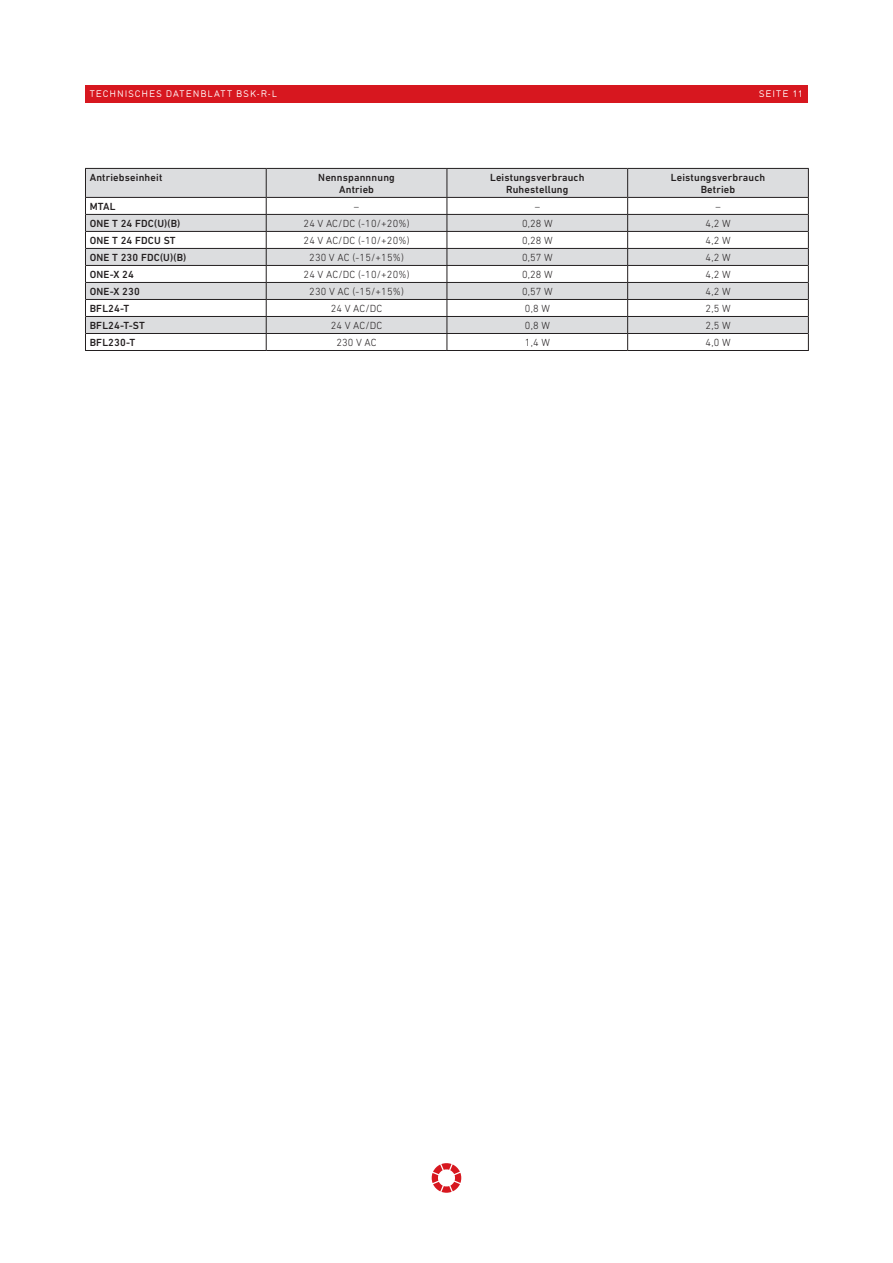
<style>
.page{position:relative;width:893px;height:1263px;background:#fff}
.page>*{position:absolute;margin:0;border:0;box-sizing:border-box;transform-origin:0 0}
.t1{font:500 10.5px/12.6px "DIN Next LT Pro";letter-spacing:.015em;color:#231f20;text-align:center}
.t2{font:300 10.5px "DIN Next LT Pro";letter-spacing:.015em;color:#231f20}
.t3{font:9px "DIN17 SB";letter-spacing:.115em;color:#fff}
</style>
<div class="page">
<div style="left:85px;top:85px;width:723px;height:17px;background:#d7171f"></div>
<svg style="left:432px;top:1163px;width:29px;height:30px"></svg>
<svg style="left:86px;top:169px;width:722px;height:164px;fill:#dcdddf"></svg>
<hr style="left:85px;top:168px;width:181px;height:1px;background:#231f20">
<svg style="left:85px;top:169px;width:1px;height:181px"></svg>
<hr style="left:266px;top:168px;width:181px;height:1px;background:#231f20">
<hr style="left:447px;top:168px;width:181px;height:1px;background:#231f20">
<hr style="left:628px;top:168px;width:181px;height:1px;background:#231f20">
<svg style="left:808px;top:169px;width:1px;height:181px"></svg>
<hr style="left:85px;top:197px;width:181px;height:1px;background:#231f20">
<hr style="left:266px;top:197px;width:181px;height:1px;background:#231f20">
<hr style="left:447px;top:197px;width:181px;height:1px;background:#231f20">
<hr style="left:628px;top:197px;width:181px;height:1px;background:#231f20">
<hr style="left:266px;top:214px;width:181px;height:1px;background:#231f20">
<hr style="left:447px;top:214px;width:181px;height:1px;background:#231f20">
<hr style="left:628px;top:214px;width:180px;height:1px;background:#231f20">
<hr style="left:266px;top:231px;width:181px;height:1px;background:#231f20">
<hr style="left:447px;top:231px;width:181px;height:1px;background:#231f20">
<hr style="left:628px;top:231px;width:180px;height:1px;background:#231f20">
<hr style="left:266px;top:248px;width:181px;height:1px;background:#231f20">
<hr style="left:447px;top:248px;width:181px;height:1px;background:#231f20">
<hr style="left:628px;top:248px;width:180px;height:1px;background:#231f20">
<hr style="left:266px;top:265px;width:181px;height:1px;background:#231f20">
<hr style="left:447px;top:265px;width:181px;height:1px;background:#231f20">
<hr style="left:628px;top:265px;width:180px;height:1px;background:#231f20">
<hr style="left:266px;top:282px;width:181px;height:1px;background:#231f20">
<hr style="left:447px;top:282px;width:181px;height:1px;background:#231f20">
<hr style="left:628px;top:282px;width:180px;height:1px;background:#231f20">
<hr style="left:266px;top:299px;width:181px;height:1px;background:#231f20">
<hr style="left:447px;top:299px;width:181px;height:1px;background:#231f20">
<hr style="left:628px;top:299px;width:180px;height:1px;background:#231f20">
<hr style="left:266px;top:316px;width:181px;height:1px;background:#231f20">
<hr style="left:447px;top:316px;width:181px;height:1px;background:#231f20">
<hr style="left:628px;top:316px;width:180px;height:1px;background:#231f20">
<hr style="left:266px;top:333px;width:181px;height:1px;background:#231f20">
<svg style="left:266px;top:169px;width:1px;height:181px"></svg>
<hr style="left:447px;top:333px;width:181px;height:1px;background:#231f20">
<svg style="left:446px;top:169px;width:2px;height:181px"></svg>
<hr style="left:628px;top:333px;width:180px;height:1px;background:#231f20">
<svg style="left:627px;top:169px;width:1px;height:181px"></svg>
<hr style="left:266px;top:350px;width:181px;height:1px;background:#231f20">
<hr style="left:447px;top:350px;width:181px;height:1px;background:#231f20">
<hr style="left:628px;top:350px;width:181px;height:1px;background:#231f20">
<hr style="left:86px;top:214px;width:180px;height:1px;background:#231f20">
<hr style="left:86px;top:231px;width:180px;height:1px;background:#231f20">
<hr style="left:86px;top:248px;width:180px;height:1px;background:#231f20">
<hr style="left:86px;top:265px;width:180px;height:1px;background:#231f20">
<hr style="left:86px;top:282px;width:180px;height:1px;background:#231f20">
<hr style="left:86px;top:299px;width:180px;height:1px;background:#231f20">
<hr style="left:86px;top:316px;width:180px;height:1px;background:#231f20">
<hr style="left:86px;top:333px;width:180px;height:1px;background:#231f20">
<hr style="left:85px;top:350px;width:181px;height:1px;background:#231f20">
<p class="t3" style="left:90px;top:88px;width:189px">TECHNISCHES DATENBLATT BSK-R-L</p>
<p class="t3" style="left:759px;top:88px;width:46px">SEITE 11</p>
<p class="t1" style="left:90px;top:171px;width:74px">Antriebseinheit</p>
<p class="t1" style="left:318px;top:171px;width:78px">Nennspannnung<br>Antrieb</p>
<p class="t1" style="left:490px;top:171px;width:96px">Leistungsverbrauch<br>Ruhestellung</p>
<p class="t1" style="left:671px;top:171px;width:96px">Leistungsverbrauch<br>Betrieb</p>
<p class="t1" style="left:90px;top:197px;width:92px;line-height:17px;text-align:left">MTAL<br>ONE T 24 FDC(U)(B)</p>
<p class="t2" style="left:304px;top:217px;width:107px">24 V AC/DC (-10/+20%)</p>
<p class="t2" style="left:522px;top:217px;width:32px">0,28 W</p>
<p class="t2" style="left:706px;top:217px;width:27px">4,2 W</p>
<p class="t1" style="left:90px;top:234px;width:87px">ONE T 24 FDCU ST</p>
<p class="t2" style="left:304px;top:234px;width:107px">24 V AC/DC (-10/+20%)</p>
<p class="t2" style="left:522px;top:234px;width:32px">0,28 W</p>
<p class="t2" style="left:706px;top:234px;width:27px">4,2 W</p>
<p class="t1" style="left:90px;top:251px;width:98px">ONE T 230 FDC(U)(B)</p>
<p class="t2" style="left:309px;top:251px;width:96px">230 V AC (-15/+15%)</p>
<p class="t2" style="left:522px;top:251px;width:32px">0,57 W</p>
<p class="t2" style="left:706px;top:251px;width:27px">4,2 W</p>
<p class="t1" style="left:90px;top:268px;width:46px">ONE-X 24</p>
<p class="t2" style="left:304px;top:268px;width:107px">24 V AC/DC (-10/+20%)</p>
<p class="t2" style="left:522px;top:268px;width:32px">0,28 W</p>
<p class="t2" style="left:706px;top:268px;width:27px">4,2 W</p>
<p class="t1" style="left:90px;top:285px;width:52px">ONE-X 230</p>
<p class="t2" style="left:309px;top:285px;width:96px">230 V AC (-15/+15%)</p>
<p class="t2" style="left:522px;top:285px;width:32px">0,57 W</p>
<p class="t2" style="left:706px;top:285px;width:27px">4,2 W</p>
<p class="t1" style="left:90px;top:302px;width:41px">BFL24-T</p>
<p class="t2" style="left:331px;top:302px;width:53px">24 V AC/DC</p>
<p class="t2" style="left:525px;top:302px;width:27px">0,8 W</p>
<p class="t2" style="left:706px;top:302px;width:27px">2,5 W</p>
<p class="t1" style="left:90px;top:319px;width:57px">BFL24-T-ST</p>
<p class="t2" style="left:331px;top:319px;width:53px">24 V AC/DC</p>
<p class="t2" style="left:525px;top:319px;width:27px">0,8 W</p>
<p class="t2" style="left:706px;top:319px;width:27px">2,5 W</p>
<p class="t1" style="left:90px;top:336px;width:47px">BFL230-T</p>
<p class="t2" style="left:336px;top:336px;width:42px">230 V AC</p>
<p class="t2" style="left:525px;top:336px;width:27px">1,4 W</p>
<p class="t2" style="left:706px;top:336px;width:27px">4,0 W</p>
</div>
